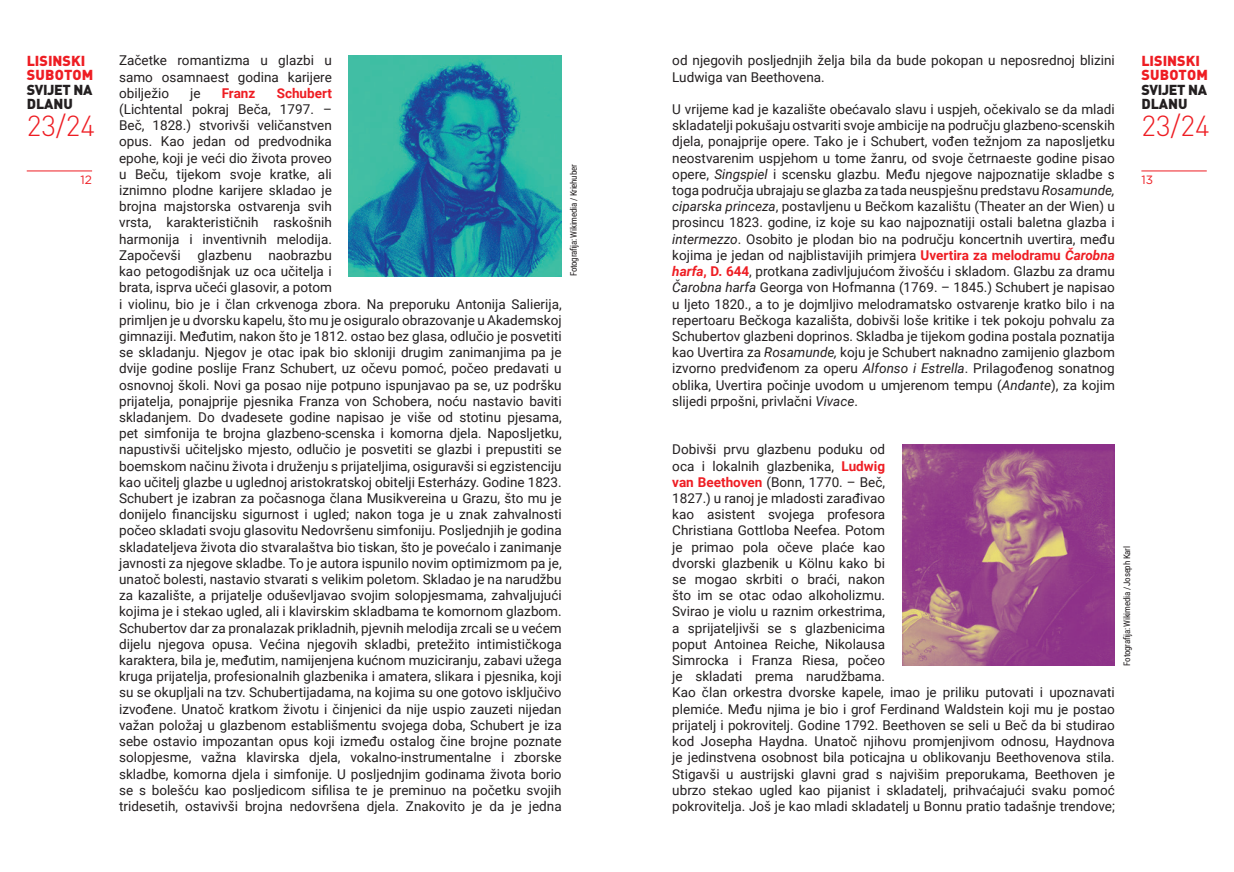
<style>
.page{position:relative;width:1234px;height:872px;background:#fff}
.page>*{position:absolute;margin:0;border:0;box-sizing:border-box;transform-origin:0 0}
.t1{font:300 28.5px "DIN Pro";color:#ee1d23}
.t2{font:900 14.25px/14.1px "DIN Pro";color:#ee1d23}
.t3{font:900 14.25px/14.1px "DIN Pro";letter-spacing:-.025em;color:#231f20}
.t4{font:13.5px/16.2px "Roboto";color:#231f20}
.t5{font:700 13.5px "Roboto";color:#ee1d23}
.t6{font:12px "Gotham";color:#ee1d23}
.t7{font:9px "Roboto Condensed";letter-spacing:-.03em;color:#231f20}
.s1{font-style:italic}
.s2{font-weight:700;color:#ee1d23}
.s3{font-weight:700;font-style:italic;color:#ee1d23}
</style>
<div class="page">
<hr style="left:27px;top:171px;width:65px;height:1px;background:#ee1d23">
<hr style="left:1141px;top:171px;width:65px;height:1px;background:#ee1d23">
<img style="left:349px;top:55px;width:212px;height:221px">
<img style="left:902px;top:444px;width:212px;height:221px">
<p class="t4" style="left:119px;top:52px;width:214px;text-align:justify">Začetke romantizma u glazbi u samo osamnaest godina karijere obilježio</p>
<p class="t4" style="left:672px;top:52px;width:444px">od njegovih posljednjih želja bila da bude pokopan u neposrednoj blizini<br>Ludwiga van Beethovena.</p>
<p class="t4" style="left:672px;top:101px;width:444px;text-align:justify">U vrijeme kad je kazalište obećavalo slavu i uspjeh, očekivalo se da mladi skladatelji pokušaju ostvariti svoje ambicije na području glazbeno-scenskih djela, ponajprije opere. Tako je i Schubert, vođen težnjom za naposljetku neostvarenim uspjehom u tome žanru, od svoje četrnaeste godine pisao opere, <span class="s1">Singspiel</span> i scensku glazbu. Među njegove najpoznatije skladbe s toga područja ubrajaju se glazba za tada neuspješnu predstavu <span class="s1">Rosamunde, ciparska princeza</span>, postavljenu u Bečkom kazalištu (Theater an der Wien) u prosincu 1823. godine, iz koje su kao najpoznatiji ostali baletna glazba i <span class="s1">intermezzo</span>. Osobito je plodan bio na području koncertnih uvertira, među kojima je jedan od najblistavijih primjera <span class="s2">Uvertira za melodramu</span> <span class="s3">Čarobna harfa</span><span class="s2">, D. 644</span>, protkana zadivljujućom živošću i skladom. Glazbu za dramu <span class="s1">Čarobna harfa</span> Georga von Hofmanna (1769. – 1845.) Schubert je napisao u ljeto 1820., a to je dojmljivo melodramatsko ostvarenje kratko bilo i na repertoaru Bečkoga kazališta, dobivši loše kritike i tek pokoju pohvalu za Schubertov glazbeni doprinos. Skladba je tijekom godina postala poznatija kao Uvertira za <span class="s1">Rosamunde,</span> koju je Schubert naknadno zamijenio glazbom izvorno predviđenom za operu <span class="s1">Alfonso i Estrella</span>. Prilagođenog sonatnog oblika, Uvertira počinje uvodom u umjerenom tempu (<span class="s1">Andante</span>), za kojim slijedi prpošni, privlačni <span class="s1">Vivace</span>.</p>
<p class="t4" style="left:672px;top:441px;width:444px">Dobivši prvu glazbenu poduku od<br>oca i lokalnih glazbenika, <span class="s2">Ludwig<br>van Beethoven</span> (Bonn, 1770. – Beč,<br>1827.) u ranoj je mladosti zarađivao<br>kao asistent svojega profesora<br>Christiana Gottloba Neefea. Potom<br>je primao pola očeve plaće kao<br>dvorski glazbenik u Kölnu kako bi<br>se mogao skrbiti o braći, nakon<br>što im se otac odao alkoholizmu.<br>Svirao je violu u raznim orkestrima,<br>a sprijateljivši se s glazbenicima<br>poput Antoinea Reiche, Nikolausa<br>Simrocka i Franza Riesa, počeo<br>je skladati prema narudžbama.<br>Kao član orkestra dvorske kapele, imao je priliku putovati i upoznavati plemiće. Među njima je bio i grof Ferdinand Waldstein koji mu je postao prijatelj i pokrovitelj. Godine 1792. Beethoven se seli u Beč da bi studirao kod Josepha Haydna. Unatoč njihovu promjenjivom odnosu, Haydnova je jedinstvena osobnost bila poticajna u oblikovanju Beethovenova stila.<br>Stigavši u austrijski glavni grad s najvišim preporukama, Beethoven je ubrzo stekao ugled kao pijanist i skladatelj, prihvaćajući svaku pomoć pokrovitelja. Još je kao mladi skladatelj u Bonnu pratio tadašnje trendove;</p>
<p class="t2" style="left:27px;top:53px;width:68px">LISINSKI<br>SUBOTOM</p>
<p class="t3" style="left:27px;top:82px;width:67px">SVIJET NA<br>DLANU</p>
<h1 class="t1" style="left:27px;top:107px;width:70px">23/24</h1>
<p class="t2" style="left:1141px;top:53px;width:68px">LISINSKI<br>SUBOTOM</p>
<p class="t3" style="left:1141px;top:82px;width:67px">SVIJET NA<br>DLANU</p>
<h1 class="t1" style="left:1141px;top:107px;width:70px">23/24</h1>
<p class="t4" style="left:190px;top:84px;width:12px">je</p>
<p class="t5" style="left:222px;top:84px;width:35px">Franz</p>
<p class="t5" style="left:276px;top:84px;width:57px">Schubert</p>
<p class="t4" style="left:119px;top:101px;width:444px">(Lichtental pokraj Beča, 1797. –<br>Beč, 1828.) stvorivši veličanstven<br>opus. Kao jedan od predvodnika<br>epohe, koji je veći dio života proveo<br>u Beču, tijekom svoje kratke, ali<br>iznimno plodne karijere skladao je<br>brojna majstorska ostvarenja svih<br>vrsta, karakterističnih raskošnih<br>harmonija i inventivnih melodija.<br>Započevši glazbenu naobrazbu<br>kao petogodišnjak uz oca učitelja i<br>brata, isprva učeći glasovir, a potom<br>i violinu, bio je i član crkvenoga zbora. Na preporuku Antonija Salierija, primljen je u dvorsku kapelu, što mu je osiguralo obrazovanje u Akademskoj gimnaziji. Međutim, nakon što je 1812. ostao bez glasa, odlučio je posvetiti se skladanju. Njegov je otac ipak bio skloniji drugim zanimanjima pa je dvije godine poslije Franz Schubert, uz očevu pomoć, počeo predavati u osnovnoj školi. Novi ga posao nije potpuno ispunjavao pa se, uz podršku prijatelja, ponajprije pjesnika Franza von Schobera, noću nastavio baviti skladanjem. Do dvadesete godine napisao je više od stotinu pjesama, pet simfonija te brojna glazbeno-scenska i komorna djela. Naposljetku, napustivši učiteljsko mjesto, odlučio je posvetiti se glazbi i prepustiti se boemskom načinu života i druženju s prijateljima, osiguravši si egzistenciju kao učitelj glazbe u uglednoj aristokratskoj obitelji Esterházy. Godine 1823.<br>Schubert je izabran za počasnoga člana Musikvereina u Grazu, što mu je donijelo financijsku sigurnost i ugled; nakon toga je u znak zahvalnosti počeo skladati svoju glasovitu Nedovršenu simfoniju. Posljednjih je godina skladateljeva života dio stvaralaštva bio tiskan, što je povećalo i zanimanje javnosti za njegove skladbe. To je autora ispunilo novim optimizmom pa je, unatoč bolesti, nastavio stvarati s velikim poletom. Skladao je na narudžbu za kazalište, a prijatelje oduševljavao svojim solopjesmama, zahvaljujući kojima je i stekao ugled, ali i klavirskim skladbama te komornom glazbom.<br>Schubertov dar za pronalazak prikladnih, pjevnih melodija zrcali se u većem dijelu njegova opusa. Većina njegovih skladbi, pretežito intimističkoga karaktera, bila je, međutim, namijenjena kućnom muziciranju, zabavi užega kruga prijatelja, profesionalnih glazbenika i amatera, slikara i pjesnika, koji su se okupljali na tzv. Schubertijadama, na kojima su one gotovo isključivo izvođene. Unatoč kratkom životu i činjenici da nije uspio zauzeti nijedan važan položaj u glazbenom establišmentu svojega doba, Schubert je iza sebe ostavio impozantan opus koji između ostalog čine brojne poznate solopjesme, važna klavirska djela, vokalno-instrumentalne i zborske skladbe, komorna djela i simfonije. U posljednjim godinama života borio se s bolešću kao posljedicom sifilisa te je preminuo na početku svojih tridesetih, ostavivši brojna nedovršena djela. Znakovito je da je jedna</p>
<p class="t7" style="left:567px;top:276px;width:113px;rotate:-90deg">Fotografija: Wikimedia / Kriehuber</p>
<p class="t6" style="left:81px;top:172px;width:13px">12</p>
<p class="t6" style="left:1141px;top:172px;width:13px">13</p>
<p class="t7" style="left:1120px;top:665px;width:121px;rotate:-90deg">Fotografija: Wikimedia / Joseph Karl</p>
</div>
